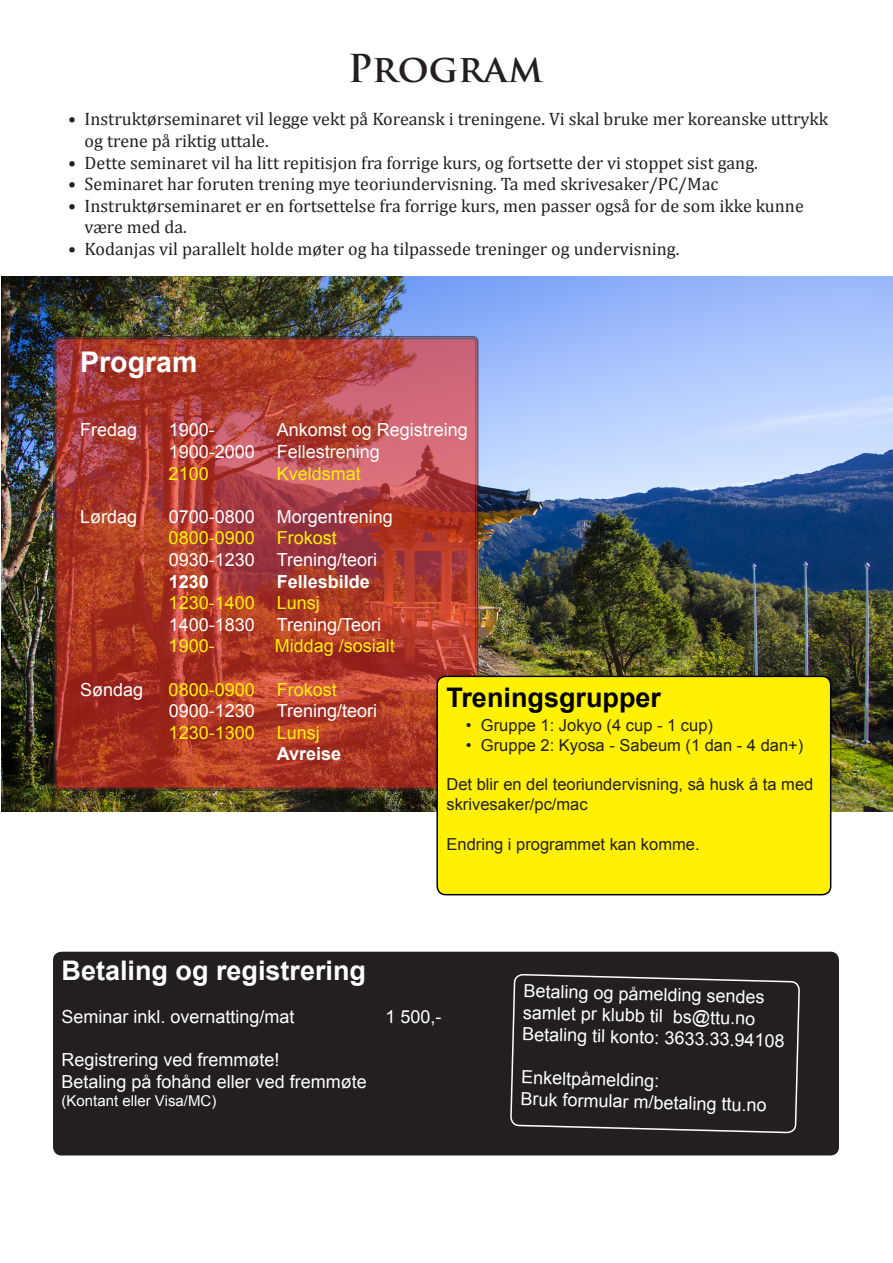
<style>
.page{position:relative;width:893px;height:1263px;background:#fff}
.page>*{position:absolute;margin:0;border:0;box-sizing:border-box;transform-origin:0 0}
.t1{font:700 37.5px "Trajan Pro";color:#231f20}
.Standard_12pkt{font:700 28.5px "Arial";color:#fff}
.Standard_12pkt-2{font:700 27px "Arial";color:#fff}
.t2{font:700 27px "Arial";color:#000}
.t3{font:18px/21.6px "Cambria";color:#231f20}
.Standard_12pkt-3{font:18px/21.6px "Arial";color:#fff}
.Standard_12pkt-4{font:18px "Arial";color:#fff101}
.Standard_12pkt-5{font:700 18px "Arial";color:#fff}
.t4{font:16.5px/19.8px "Arial";color:#231f20}
.Standard_12pkt-6{font:15px "Arial";color:#fff}
</style>
<div class="page">
<img style="left:2px;top:277px;width:891px;height:534px">
<svg style="left:55px;top:337px;width:422px;height:452px;background:#af3e33"></svg>
<div style="left:53px;top:336px;width:425px;height:455px;border:2px solid #231f20;border-radius:5px"></div>
<div style="left:53px;top:952px;width:786px;height:203px;background:#231f20;border-radius:9px"></div>
<div style="left:437px;top:676px;width:394px;height:219px;background:#fff101;border-radius:9px"></div>
<div style="left:436px;top:676px;width:395px;height:219px;border:2px solid #000;border-radius:9px"></div>
<svg style="left:509px;top:892px;width:292px;height:264px"></svg>
<p class="t1" style="left:348px;top:45px;width:197px">Program</p>
<p class="t3" style="left:85px;top:108px;width:745px;text-indent:-16px">• Instruktørseminaret vil legge vekt på Koreansk i treningene. Vi skal bruke mer koreanske uttrykk og trene på riktig uttale.</p>
<p class="t3" style="left:68px;top:152px;width:691px">• Dette seminaret vil ha litt repitisjon fra forrige kurs, og fortsette der vi stoppet sist gang.</p>
<p class="t3" style="left:68px;top:173px;width:652px">• Seminaret har foruten trening mye teoriundervisning. Ta med skrivesaker/PC/Mac</p>
<p class="t3" style="left:85px;top:195px;width:721px;text-indent:-16px">• Instruktørseminaret er en fortsettelse fra forrige kurs, men passer også for de som ikke kunne være med da.</p>
<p class="t3" style="left:68px;top:238px;width:613px">• Kodanjas vil parallelt holde møter og ha tilpassede treninger og undervisning.</p>
<p class="Standard_12pkt" style="left:80px;top:342px;width:119px">Program</p>
<p class="Standard_12pkt-3" style="left:80px;top:419px;width:59px">Fredag</p>
<p class="Standard_12pkt-3" style="left:169px;top:419px;width:48px">1900-</p>
<p class="Standard_12pkt-3" style="left:277px;top:419px;width:193px">Ankomst og Registreing</p>
<p class="Standard_12pkt-3" style="left:169px;top:441px;width:213px">1900-2000 Fellestrening</p>
<p class="Standard_12pkt-4" style="left:169px;top:461px;width:42px">2100</p>
<p class="Standard_12pkt-4" style="left:277px;top:461px;width:86px">Kveldsmat</p>
<p class="Standard_12pkt-3" style="left:80px;top:506px;width:59px">Lørdag</p>
<p class="Standard_12pkt-3" style="left:169px;top:506px;width:226px">0700-0800 Morgentrening</p>
<p class="Standard_12pkt-4" style="left:169px;top:526px;width:170px">0800-0900 Frokost</p>
<p class="Standard_12pkt-3" style="left:169px;top:549px;width:210px">0930-1230 Trening/teori</p>
<p class="Standard_12pkt-5" style="left:169px;top:569px;width:42px">1230</p>
<p class="Standard_12pkt-5" style="left:277px;top:569px;width:95px">Fellesbilde</p>
<p class="Standard_12pkt-4" style="left:169px;top:591px;width:153px">1230-1400 Lunsj</p>
<p class="Standard_12pkt-3" style="left:169px;top:614px;width:214px">1400-1830 Trening/Teori</p>
<p class="Standard_12pkt-4" style="left:169px;top:634px;width:48px">1900-</p>
<p class="Standard_12pkt-4" style="left:275px;top:634px;width:122px">Middag /sosialt</p>
<p class="Standard_12pkt-3" style="left:80px;top:679px;width:65px">Søndag</p>
<p class="Standard_12pkt-4" style="left:169px;top:677px;width:170px">0800-0900 Frokost</p>
<p class="Standard_12pkt-3" style="left:169px;top:700px;width:210px">0900-1230 Trening/teori</p>
<p class="Standard_12pkt-4" style="left:169px;top:721px;width:153px">1230-1300 Lunsj</p>
<p class="Standard_12pkt-5" style="left:277px;top:742px;width:66px">Avreise</p>
<p class="t2" style="left:446px;top:679px;width:216px">Treningsgrupper</p>
<p class="t4" style="left:466px;top:715px;width:249px">• Gruppe 1: Jokyo (4 cup - 1 cup)</p>
<p class="t4" style="left:466px;top:735px;width:339px">• Gruppe 2: Kyosa - Sabeum (1 dan - 4 dan+)</p>
<p class="t4" style="left:446px;top:775px;width:368px">Det blir en del teoriundervisning, så husk å ta med skrivesaker/pc/mac</p>
<p class="t4" style="left:446px;top:834px;width:255px">Endring i programmet kan komme.</p>
<p class="Standard_12pkt-2" style="left:62px;top:952px;width:306px">Betaling og registrering</p>
<p class="Standard_12pkt-3" style="left:62px;top:1006px;width:235px">Seminar inkl. overnatting/mat</p>
<p class="Standard_12pkt-3" style="left:386px;top:1006px;width:58px">1 500,-</p>
<p class="Standard_12pkt-3" style="left:62px;top:1049px;width:220px">Registrering ved fremmøte!</p>
<p class="Standard_12pkt-3" style="left:62px;top:1071px;width:307px">Betaling på fohånd eller ved fremmøte</p>
<p class="Standard_12pkt-6" style="left:62px;top:1091px;width:156px">(Kontant eller Visa/MC)</p>
<p class="Standard_12pkt-3" style="left:523px;top:981px;width:243px;rotate:1deg">Betaling og påmelding sendes samlet pr klubb til bs@ttu.no</p>
<p class="Standard_12pkt-3" style="left:523px;top:1024px;width:264px;rotate:1deg">Betaling til konto: 3633.33.94108</p>
<p class="Standard_12pkt-3" style="left:521px;top:1067px;width:140px;rotate:1deg">Enkeltpåmelding:</p>
<p class="Standard_12pkt-3" style="left:521px;top:1089px;width:248px;rotate:1deg">Bruk formular m/betaling ttu.no</p>
</div>
